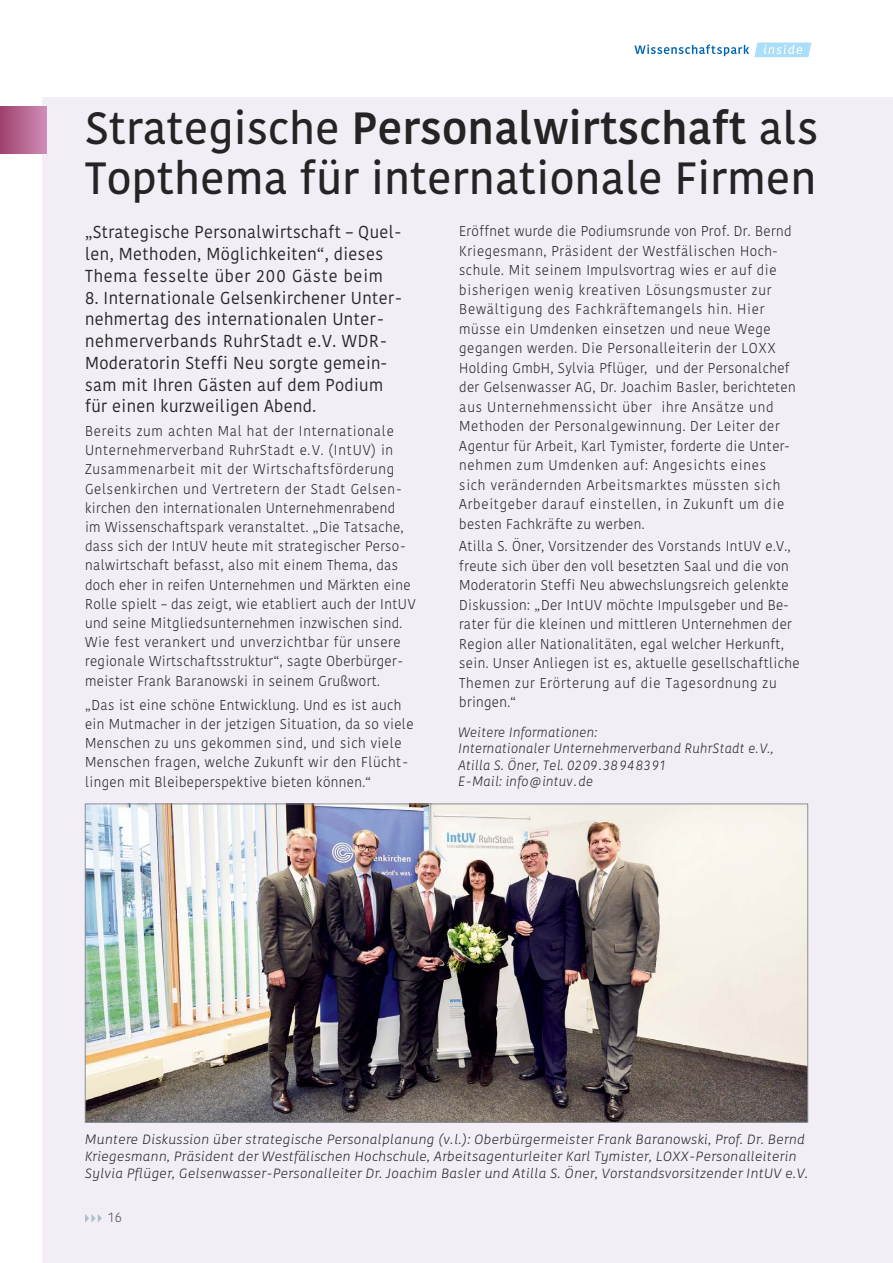
<style>
.page{position:relative;width:893px;height:1263px;background:#fff}
.page>*{position:absolute;margin:0;border:0;box-sizing:border-box;transform-origin:0 0}
.t1{font:600 45px/49.5px "Kohinoor";letter-spacing:.01em;color:#262324}
.t2{font:17.25px/21.8px "Kohinoor";letter-spacing:.025em;color:#262324;scale:.95 1}
.t3{font:300 14.25px/19.5px "Kohinoor";letter-spacing:.025em;color:#262324;scale:.95 1}
.t4{font:italic 300 13.5px/16.5px "Kohinoor";letter-spacing:.025em;color:#262324;scale:.95 1}
.t5{font:300 13.5px "Kohinoor";color:#4d555b}
.t6{font:italic 300 13.35px/16.5px "Kohinoor";letter-spacing:.025em;color:#262324}
.s1{font-weight:500}
</style>
<div class="page">
<div style="left:43px;top:98px;width:850px;height:1165px;background:#f3edf6"></div>
<img style="left:87px;top:806px;width:719px;height:315px">
<svg style="left:85px;top:1214px;width:17px;height:8px"></svg>
<svg style="left:634px;top:43px;width:177px;height:14px"></svg>
<div style="left:0;top:106px;width:47px;height:47px;background:linear-gradient(to right,#9f416c,#d08eb8)"></div>
<h1 class="t1" style="left:85px;top:105px;width:735px">Strategische <span class="s1">Personalwirtschaft</span> als<br>Topthema für internationale Firmen</h1>
<p class="t2" style="left:85px;top:222px;width:334px">„Strategische Personalwirtschaft – Quel&shy;len, Methoden, Möglichkeiten“, dieses<br>Thema fesselte über 200 Gäste beim</p>
<p class="t2" style="left:85px;top:287px;width:334px">8. Internationale Gelsenkirchener Unter&shy;nehmertag des internationalen Unter&shy;nehmerverbands RuhrStadt e.V. WDR-Moderatorin Steffi Neu sorgte gemein&shy;sam mit Ihren Gästen auf dem Podium für einen kurzweiligen Abend.</p>
<p class="t3" style="left:459px;top:222px;width:356px">Eröffnet wurde die Podiumsrunde von Prof. Dr. Bernd Kriegesmann, Präsident der Westfälischen Hoch&shy;schule. Mit seinem Impulsvortrag wies er auf die bisherigen wenig kreativen Lösungsmuster zur Bewältigung des Fachkräftemangels hin. Hier müsse ein Umdenken einsetzen und neue Wege gegangen werden. Die Personalleiterin der LOXX Holding GmbH, Sylvia Pflüger, und der Personalchef der Gelsenwasser AG, Dr. Joachim Basler, berichteten aus Unternehmenssicht über ihre Ansätze und Methoden der Personalgewinnung. Der Leiter der Agentur für Arbeit, Karl Tymister, forderte die Unter&shy;nehmen zum Umdenken auf: Angesichts eines sich verändernden Arbeitsmarktes müssten sich Arbeitgeber darauf einstellen, in Zukunft um die besten Fachkräfte zu werben.</p>
<p class="t3" style="left:459px;top:536px;width:360px">Atilla S. Öner, Vorsitzender des Vorstands IntUV e.V., freute sich über den voll besetzten Saal und die von Moderatorin Steffi Neu abwechslungsreich gelenkte Diskussion: „Der IntUV möchte Impulsgeber und Be&shy;rater für die kleinen und mittleren Unternehmen der Region aller Nationalitäten, egal welcher Herkunft, sein. Unser Anliegen ist es, aktuelle gesellschaftliche Themen zur Erörterung auf die Tagesordnung zu bringen.“</p>
<p class="t3" style="left:85px;top:422px;width:349px">Bereits zum achten Mal hat der Internationale Unternehmerverband RuhrStadt e.V. (IntUV) in Zusammenarbeit mit der Wirtschaftsförderung Gelsenkirchen und Vertretern der Stadt Gelsen&shy;kirchen den internationalen Unternehmenrabend<br>im Wissenschaftspark veranstaltet. „Die Tatsache, dass sich der IntUV heute mit strategischer Perso&shy;nalwirtschaft befasst, also mit einem Thema, das doch eher in reifen Unternehmen und Märkten eine Rolle spielt – das zeigt, wie etabliert auch der IntUV und seine Mitgliedsunternehmen inzwischen sind.<br>Wie fest verankert und unverzichtbar für unsere regionale Wirtschaftsstruktur“, sagte Oberbürger&shy;meister Frank Baranowski in seinem Grußwort.</p>
<p class="t3" style="left:85px;top:695px;width:347px">„Das ist eine schöne Entwicklung. Und es ist auch ein Mutmacher in der jetzigen Situation, da so viele Menschen zu uns gekommen sind, und sich viele Menschen fragen, welche Zukunft wir den Flücht&shy;lingen mit Bleibeperspektive bieten können.“</p>
<p class="t4" style="left:458px;top:724px;width:333px">Weitere Informationen:<br>Internationaler Unternehmerverband RuhrStadt e.V., Atilla S. Öner, Tel. 0209.38948391<br>E-Mail: info@intuv.de</p>
<p class="t6" style="left:85px;top:1132px;width:724px">Muntere Diskussion über strategische Personalplanung (v.l.): Oberbürgermeister Frank Baranowski, Prof. Dr. Bernd<br>Kriegesmann, Präsident der Westfälischen Hochschule, Arbeitsagenturleiter Karl Tymister, LOXX-Personalleiterin<br>Sylvia Pflüger, Gelsenwasser-Personalleiter Dr. Joachim Basler und Atilla S. Öner, Vorstandsvorsitzender IntUV e.V.</p>
<p class="t5" style="left:108px;top:1209px;width:15px">16</p>
</div>
